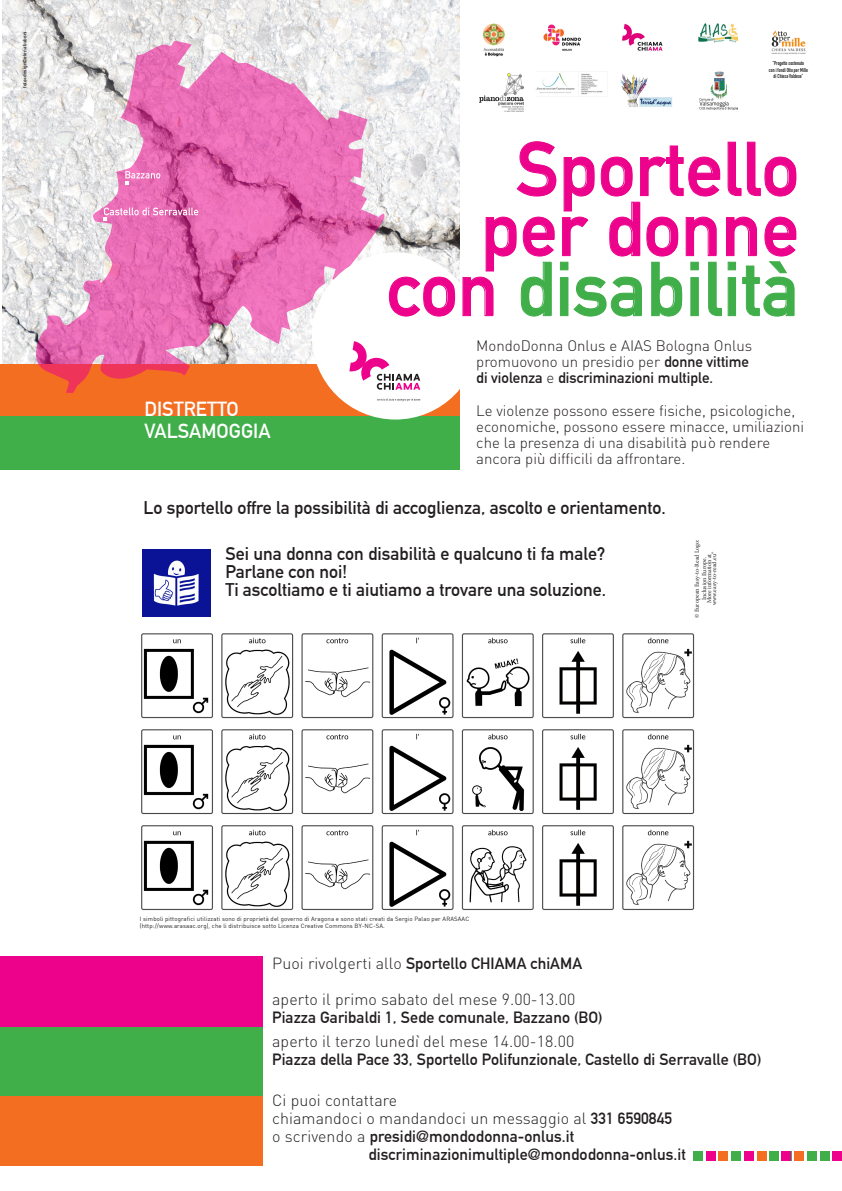
<style>
.page{position:relative;width:842px;height:1191px;background:#fff}
.page>*{position:absolute;margin:0;border:0;box-sizing:border-box;transform-origin:0 0}
.t1{font:700 75px "DIN Alternate";color:#ed028c}
.t2{font:700 75px "DIN Alternate";color:#40ae49}
.t3{font:700 20px "DIN Alternate";color:#fff}
.t4{font:700 18px "DIN Alternate";color:#231f20}
.t5{font:700 16px "DIN Alternate";letter-spacing:.005em;color:#231f20}
.t6{font:300 16px "DIN";letter-spacing:.005em;color:#231f20}
.t7{font:300 15px/16px "DIN";color:#231f20}
.t8{font:700 15px "DIN Alternate";color:#231f20}
.t9{font:6px "DIN";letter-spacing:.02em;color:#231f20}
.t10{font:6px "Minion Pro";color:#231f20}
.t11{font:700 5.6px "DIN Condensed";letter-spacing:.005em;color:#231f20;scale:.91 1}
.t12{font:700 5px "DIN Alternate";letter-spacing:.005em;color:#231f20}
.s1{color:#ed028c}
.s2{font-family:"DIN Alternate";font-weight:700}
.s3{font-family:"DIN";font-weight:300}
</style>
<div class="page">
<img style="left:3px;top:0;width:456px;height:364px">
<div style="left:0;top:364px;width:459px;height:52px;background:#f36e21"></div>
<div style="left:0;top:416px;width:459px;height:54px;background:#40ae49"></div>
<svg style="left:35px;top:40px;width:350px;height:353px"></svg>
<div style="left:312px;top:252px;width:167px;height:167px;background:#fff;border-radius:50%"></div>
<svg style="left:388px;top:276px;width:67px;height:41px"></svg>
<svg style="left:462px;top:141px;width:334px;height:176px"></svg>
<svg style="left:349px;top:341px;width:71px;height:49px"></svg>
<svg style="left:377px;top:398px;width:43px;height:3px"></svg>
<svg style="left:125px;top:171px;width:35px;height:13px"></svg>
<svg style="left:104px;top:207px;width:94px;height:14px"></svg>
<img style="left:143px;top:549px;width:68px;height:67px">
<div style="left:0;top:1095px;width:262px;height:70px;background:#f36e21"></div>
<div style="left:0;top:1025px;width:262px;height:71px;background:#40ae49"></div>
<div style="left:0;top:956px;width:262px;height:70px;background:#ed028c"></div>
<img style="left:141px;top:633px;width:554px;height:277px">
<div style="left:833px;top:1151px;width:9px;height:9px;background:#ed028c"></div>
<div style="left:820px;top:1151px;width:9px;height:9px;background:#40ae49"></div>
<div style="left:782px;top:1151px;width:9px;height:9px;background:#ed028c"></div>
<div style="left:794px;top:1151px;width:10px;height:9px;background:#f36e21"></div>
<div style="left:807px;top:1151px;width:9px;height:9px;background:#40ae49"></div>
<div style="left:744px;top:1151px;width:9px;height:9px;background:#ed028c"></div>
<div style="left:757px;top:1151px;width:9px;height:9px;background:#f36e21"></div>
<div style="left:770px;top:1151px;width:9px;height:9px;background:#40ae49"></div>
<div style="left:706px;top:1151px;width:9px;height:9px;background:#ed028c"></div>
<div style="left:719px;top:1151px;width:9px;height:9px;background:#f36e21"></div>
<div style="left:731px;top:1151px;width:9px;height:9px;background:#40ae49"></div>
<div style="left:694px;top:1151px;width:9px;height:9px;background:#40ae49"></div>
<img style="left:543px;top:24px;width:38px;height:27px">
<img style="left:482px;top:23px;width:23px;height:34px">
<img style="left:698px;top:24px;width:40px;height:18px">
<img style="left:623px;top:23px;width:39px;height:28px">
<img style="left:771px;top:30px;width:35px;height:24px">
<img style="left:479px;top:74px;width:45px;height:37px">
<img style="left:536px;top:71px;width:67px;height:24px">
<img style="left:621px;top:73px;width:51px;height:34px">
<img style="left:709px;top:71px;width:17px;height:28px">
<img style="left:700px;top:99px;width:38px;height:11px">
<p class="t12" style="left:21px;top:88px;width:58px;rotate:-90deg">foto+design©elena baboni</p>
<p class="t11" style="left:773px;top:60px;width:36px">“Progetto sostenuto</p>
<p class="t11" style="left:769px;top:66px;width:44px">con i fondi Otto per Mille</p>
<p class="t11" style="left:774px;top:73px;width:34px">di Chiesa Valdese”</p>
<p class="t1" style="left:516px;top:112px;width:285px">Sportello</p>
<p class="t1" style="left:481px;top:172px;width:320px">per donne</p>
<p class="t2" style="left:387px;top:232px;width:414px"><span class="s1">con</span> disabilità</p>
<p class="t7" style="left:476px;top:337px;width:277px">MondoDonna Onlus e AIAS Bologna Onlus promuovono un presidio per <span class="s2">donne vittime</span></p>
<p class="t8" style="left:476px;top:366px;width:238px">di violenza <span class="s3">e</span> discriminazioni multiple.</p>
<p class="t7" style="left:476px;top:402px;width:329px">Le violenze possono essere fisiche, psicologiche, economiche, possono essere minacce, umiliazioni che la presenza di una disabilità può rendere ancora più difficili da affrontare.</p>
<p class="t4" style="left:144px;top:494px;width:524px">Lo sportello offre la possibilità di accoglienza, ascolto e orientamento.</p>
<p class="t3" style="left:144px;top:393px;width:96px">DISTRETTO</p>
<p class="t3" style="left:144px;top:416px;width:128px">VALSAMOGGIA</p>
<p class="t4" style="left:226px;top:540px;width:381px">Sei una donna con disabilità e qualcuno ti fa male?</p>
<p class="t4" style="left:226px;top:558px;width:123px">Parlane con noi!</p>
<p class="t4" style="left:226px;top:576px;width:382px">Ti ascoltiamo e ti aiutiamo a trovare una soluzione.</p>
<p class="t10" style="left:693px;top:617px;width:80px;rotate:-90deg">© European Easy-to-Read Logo:</p>
<p class="t10" style="left:700px;top:600px;width:44px;rotate:-90deg">Inclusion Europe.</p>
<p class="t10" style="left:705px;top:603px;width:51px;rotate:-90deg">More information at</p>
<p class="t10" style="left:710px;top:605px;width:55px;rotate:-90deg">www.easy-to-read.eu”</p>
<p class="t9" style="left:140px;top:915px;width:331px">I simboli pittografici utilizzati sono di proprietà del governo di Aragona e sono stati creati da Sergio Palao per ARASAAC</p>
<p class="t9" style="left:140px;top:922px;width:247px">(http://www.arasaac.org), che li distribuisce sotto Licenza Creative Commons BY-NC-SA.</p>
<p class="t5" style="left:272px;top:951px;width:311px"><span class="s3">Puoi rivolgerti allo</span> Sportello CHIAMA chiAMA</p>
<p class="t6" style="left:272px;top:989px;width:305px">aperto il primo sabato del mese 9.00-13.00</p>
<p class="t5" style="left:272px;top:1005px;width:332px">Piazza Garibaldi 1, Sede comunale, Bazzano (BO)</p>
<p class="t6" style="left:272px;top:1031px;width:304px">aperto il terzo lunedì del mese 14.00-18.00</p>
<p class="t5" style="left:272px;top:1046px;width:491px">Piazza della Pace 33, Sportello Polifunzionale, Castello di Serravalle (BO)</p>
<p class="t6" style="left:272px;top:1090px;width:127px">Ci puoi contattare</p>
<p class="t6" style="left:272px;top:1108px;width:401px">chiamandoci o mandandoci un messaggio al <span class="s2">331 6590845</span></p>
<p class="t5" style="left:272px;top:1124px;width:303px"><span class="s3">o scrivendo a</span> presidi@mondodonna-onlus.it</p>
<p class="t5" style="left:369px;top:1142px;width:319px">discriminazionimultiple@mondodonna-onlus.it</p>
</div>
